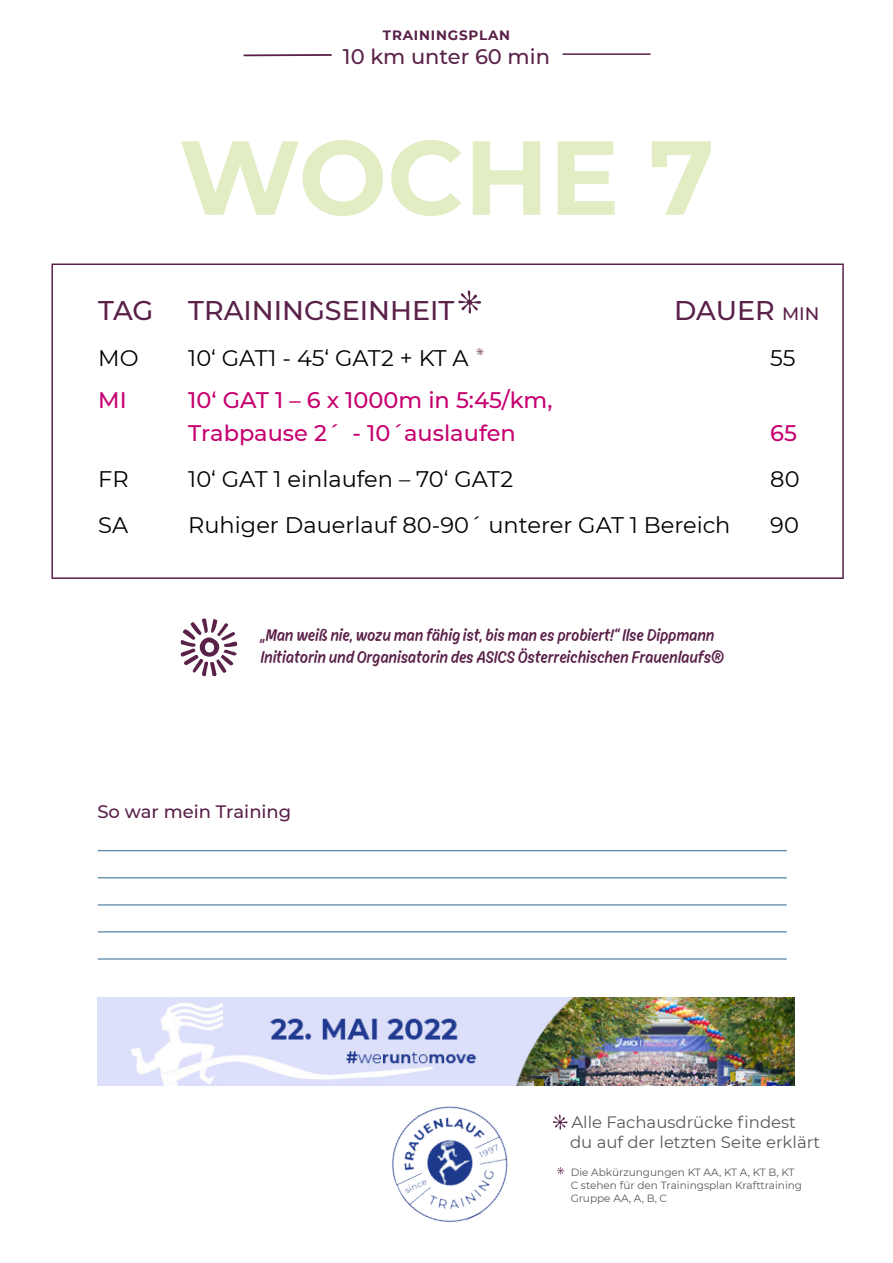
<style>
.page{position:relative;width:893px;height:1263px;background:#fff}
.page>*{position:absolute;margin:0;border:0;box-sizing:border-box;transform-origin:0 0}
.t1{font:700 105px "Montserrat";color:#e2edc3}
.t2{font:500 27px "Montserrat";color:#5a2149}
.t3{font:22.5px "Montserrat";color:#000}
.t4{font:500 22.5px/33px "Montserrat";color:#c6006f}
.t5{font:500 21px "Montserrat";color:#5a2149}
.t6{font:100 18px/22.5px "Ahkio";letter-spacing:.01em;color:#5a2149}
.t7{font:500 18px "Montserrat";color:#5a2149}
.t8{font:16.5px/19.8px "Montserrat";color:#58595b}
.t9{font:700 13.5px "Montserrat";letter-spacing:.06em;color:#5a2149}
.t10{font:10.5px/12.6px "Montserrat";color:#58595b}
</style>
<div class="page">
<hr style="left:98px;top:932px;width:689px;height:1px;background:#2c658f">
<hr style="left:98px;top:959px;width:689px;height:1px;background:#2c658f">
<hr style="left:98px;top:850px;width:689px;height:1px;background:#2c658f">
<hr style="left:98px;top:877px;width:689px;height:1px;background:#2c658f">
<hr style="left:98px;top:905px;width:689px;height:1px;background:#2c658f">
<svg style="left:557px;top:1167px;width:7px;height:7px"></svg>
<hr style="left:244px;top:54px;width:88px;height:2px;background:#5a2149">
<hr style="left:562px;top:53px;width:89px;height:2px;background:#5a2149">
<img style="left:392px;top:1106px;width:116px;height:117px">
<svg style="left:553px;top:1115px;width:15px;height:14px"></svg>
<img style="left:98px;top:998px;width:697px;height:87px">
<div style="left:51px;top:263px;width:793px;height:316px;border:2px solid #5a2149"></div>
<svg style="left:458px;top:290px;width:23px;height:23px"></svg>
<svg style="left:181px;top:618px;width:56px;height:58px"></svg>
<svg style="left:476px;top:348px;width:8px;height:7px"></svg>
<p class="t9" style="left:383px;top:25px;width:129px">TRAININGSPLAN</p>
<p class="t5" style="left:343px;top:42px;width:208px">10 km unter 60 min</p>
<h1 class="t1" style="left:179px;top:102px;width:537px">WOCHE 7</h1>
<h2 class="t2" style="left:98px;top:291px;width:57px">Tag</h2>
<h2 class="t2" style="left:188px;top:291px;width:260px">Train ingsein heit</h2>
<h2 class="t2" style="left:674px;top:291px;width:61px">Dauer</h2>
<p class="t7" style="left:782px;top:301px;width:35px">min</p>
<p class="t3" style="left:98px;top:343px;width:42px">MO</p>
<p class="t3" style="left:188px;top:343px;width:282px">10‘ GAT1 - 45‘ GAT2 + KT A</p>
<p class="t3" style="left:770px;top:343px;width:27px">55</p>
<p class="t4" style="left:98px;top:382px;width:25px">MI</p>
<p class="t4" style="left:188px;top:382px;width:366px">10‘ GAT 1 – 6 x 1000m in 5:45/km,<br>Trabpause 2´ - 10´auslaufen</p>
<p class="t4" style="left:770px;top:415px;width:28px">65</p>
<p class="t3" style="left:98px;top:463px;width:32px">FR</p>
<p class="t3" style="left:188px;top:463px;width:327px">10‘ GAT 1 einlaufen – 70‘ GAT2</p>
<p class="t3" style="left:770px;top:463px;width:31px">80</p>
<p class="t3" style="left:98px;top:509px;width:31px">SA</p>
<p class="t3" style="left:188px;top:509px;width:544px">Ruhiger Dauerlauf 80-90´ unterer GAT 1 Bereich</p>
<p class="t3" style="left:770px;top:509px;width:30px">90</p>
<p class="t6" style="left:261px;top:623px;width:465px">„Man weiß nie, wozu man fähig ist, bis man es probiert!“ Ilse Dippmann<br>Initiatorin und Organisatorin des ASICS Österreichischen Frauenlaufs®</p>
<p class="t7" style="left:97px;top:799px;width:195px">So war mein Training</p>
<p class="t8" style="left:570px;top:1112px;width:252px">Alle Fachausdrücke findest du auf der letzten Seite erklärt</p>
<p class="t10" style="left:571px;top:1166px;width:233px">Die Abkürzungungen KT AA, KT A, KT B, KT<br>C stehen für den Trainingsplan Krafttraining<br>Gruppe AA, A, B, C</p>
</div>
